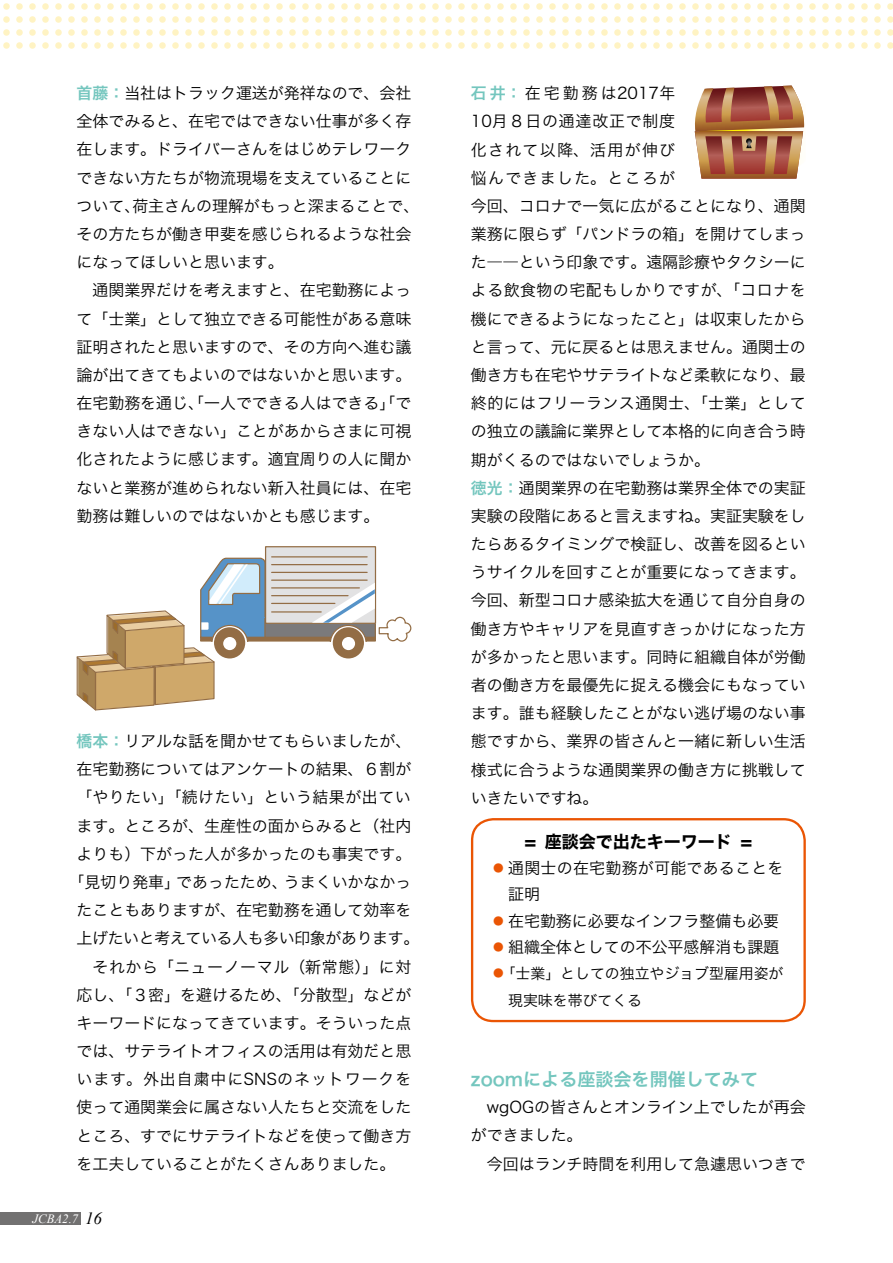
<style>
.page{position:relative;width:893px;height:1263px;background:#fff}
.page>*{position:absolute;margin:0;border:0;box-sizing:border-box;transform-origin:0 0}
.t1{font:18px "Hira Kaku Std N W6";color:#74c6be}
.t2{font:16.95px "Hira Kaku Std N W7";color:#000}
.t3{font:15.9px/28.2px "Hira Kaku Std N W3";color:#000}
.t4{font:15.9px "Hira Kaku Std N W3";letter-spacing:-.025em;color:#000}
.t5{font:15.9px "Hira Kaku Std N W3";letter-spacing:.035em;color:#000}
.t6{font:15.9px "Hira Kaku Std N W3";letter-spacing:.04em;color:#000}
.t7{font:15.9px "Hira Kaku Std N W3";letter-spacing:.06em;color:#000}
.t8{font:14.85px/26.5px "Hira Kaku Std N W3";color:#000}
.t9{font:italic 12.75px "Times New Roman";color:#fff}
.s1{font-family:"Hira Kaku Std N W6";color:#74c6be}
.s2{font-size:16.95px;color:#000}
.s3{font-size:10.65px;color:#ea5504}
</style>
<div class="page">
<svg style="left:3px;top:3px;width:890px;height:46px"></svg>
<div style="left:471px;top:818px;width:335px;height:204px;border:2px solid #ea5504;border-radius:21px"></div>
<div style="left:266px;top:547px;width:109px;height:76px;background:#e2e2e3"></div>
<div style="left:265px;top:546px;width:111px;height:78px;border:1px solid #936d45"></div>
<hr style="left:272px;top:556px;width:95px;height:1px;background:#936d45">
<svg style="left:77px;top:557px;width:334px;height:153px"></svg>
<svg style="left:694px;top:85px;width:111px;height:94px;background:#b37657"></svg>
<div style="left:0;top:1212px;width:81px;height:13px;background:#727171"></div>
<p class="t3" style="left:77px;top:79px;width:344px"><span class="s1">首藤：</span>当社はトラック運送が発祥なので、会社全体でみると、在宅ではできない仕事が多く存在します。ドライバーさんをはじめテレワークできない方たちが物流現場を支えていることについて、荷主さんの理解がもっと深まることで、その方たちが働き甲斐を感じられるような社会になってほしいと思います。<br>　通関業界だけを考えますと、在宅勤務によって「士業」として独立できる可能性がある意味証明されたと思いますので、その方向へ進む議論が出てきてもよいのではないかと思います。在宅勤務を通じ、「一人でできる人はできる」「できない人はできない」ことがあからさまに可視化されたように感じます。適宜周りの人に聞かないと業務が進められない新入社員には、在宅勤務は難しいのではないかとも感じます。</p>
<p class="t3" style="left:77px;top:727px;width:336px"><span class="s1">橋本：</span>リアルな話を聞かせてもらいましたが、</p>
<p class="t3" style="left:77px;top:755px;width:336px">在宅勤務についてはアンケートの結果、６割が</p>
<p class="t5" style="left:77px;top:785px;width:336px">「やりたい」「続けたい」という結果が出てい</p>
<p class="t3" style="left:77px;top:811px;width:336px">ます。ところが、生産性の面からみると（社内</p>
<p class="t3" style="left:77px;top:839px;width:336px">よりも）下がった人が多かったのも事実です。</p>
<p class="t3" style="left:69px;top:868px;width:344px">「見切り発車」であったため、うまくいかなかっ</p>
<p class="t3" style="left:77px;top:896px;width:336px">たこともありますが、在宅勤務を通して効率を</p>
<p class="t4" style="left:77px;top:926px;width:344px">上げたいと考えている人も多い印象があります。</p>
<p class="t6" style="left:77px;top:954px;width:336px">　それから「ニューノーマル（新常態）」に対</p>
<p class="t3" style="left:77px;top:980px;width:336px">応し、「３密」を避けるため、「分散型」などが</p>
<p class="t3" style="left:77px;top:1009px;width:336px">キーワードになってきています。そういった点</p>
<p class="t3" style="left:77px;top:1037px;width:336px">では、サテライトオフィスの活用は有効だと思</p>
<p class="t7" style="left:77px;top:1067px;width:336px">います。外出自粛中にSNSのネットワークを</p>
<p class="t3" style="left:77px;top:1093px;width:336px">使って通関業会に属さない人たちと交流をした</p>
<p class="t3" style="left:77px;top:1121px;width:336px">ところ、すでにサテライトなどを使って働き方</p>
<p class="t3" style="left:77px;top:1149px;width:320px">を工夫していることがたくさんありました。</p>
<p class="t9" style="left:33px;top:1209px;width:71px">JCBA2.7 <span class="s2">16</span></p>
<p class="t3" style="left:471px;top:79px;width:336px"><span class="s1">石井：</span>在宅勤務は2017年<br>10月８日の通達改正で制度<br>化されて以降、活用が伸び<br>悩んできました。ところが<br>今回、コロナで一気に広がることになり、通関業務に限らず「パンドラの箱」を開けてしまった――という印象です。遠隔診療やタクシーによる飲食物の宅配もしかりですが、「コロナを機にできるようになったこと」は収束したからと言って、元に戻るとは思えません。通関士の働き方も在宅やサテライトなど柔軟になり、最終的にはフリーランス通関士、「士業」としての独立の議論に業界として本格的に向き合う時期がくるのではないでしょうか。<br><span class="s1">徳光：</span>通関業界の在宅勤務は業界全体での実証実験の段階にあると言えますね。実証実験をしたらあるタイミングで検証し、改善を図るというサイクルを回すことが重要になってきます。今回、新型コロナ感染拡大を通じて自分自身の働き方やキャリアを見直すきっかけになった方が多かったと思います。同時に組織自体が労働者の働き方を最優先に捉える機会にもなっています。誰も経験したことがない逃げ場のない事態ですから、業界の皆さんと一緒に新しい生活様式に合うような通関業界の働き方に挑戦していきたいですね。</p>
<p class="t2" style="left:524px;top:828px;width:229px">= 座談会で出たキーワード =</p>
<p class="t3" style="left:508px;top:854px;width:277px;line-height:26.5px;text-indent:-15px"><span class="s3">●</span> 通関士の在宅勤務が可能であることを証明</p>
<p class="t3" style="left:493px;top:906px;width:287px"><span class="s3">●</span> 在宅勤務に必要なインフラ整備も必要</p>
<p class="t3" style="left:493px;top:933px;width:287px"><span class="s3">●</span> 組織全体としての不公平感解消も課題</p>
<p class="t8" style="left:508px;top:960px;width:277px;text-indent:-15px"><span class="s3">●</span>「士業」としての独立やジョブ型雇用姿が現実味を帯びてくる</p>
<p class="t1" style="left:471px;top:1065px;width:289px">zoomによる座談会を開催してみて</p>
<p class="t3" style="left:471px;top:1093px;width:336px">　wgOGの皆さんとオンライン上でしたが再会ができました。<br>　今回はランチ時間を利用して急遽思いつきで</p>
</div>
